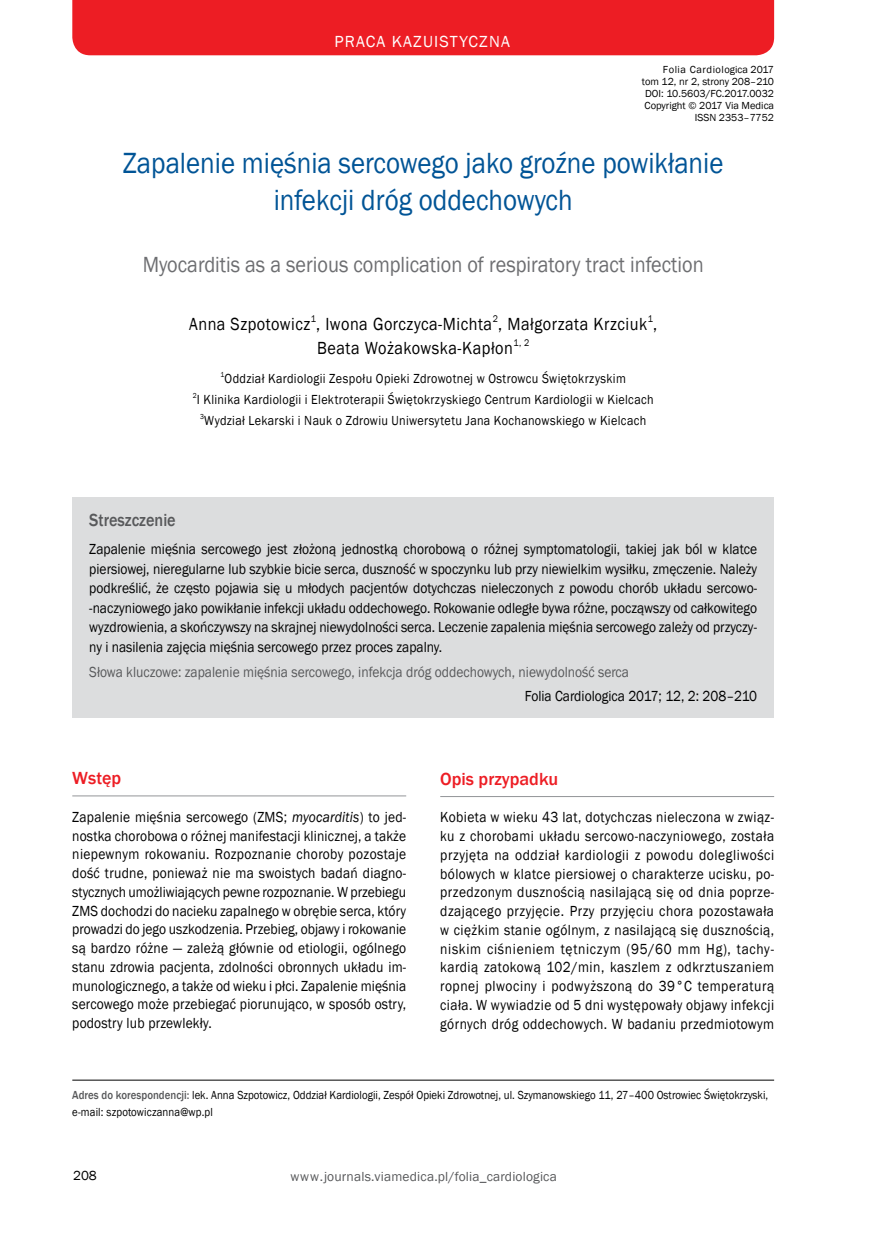
<style>
.page{position:relative;width:872px;height:1234px;background:#fff}
.page>*{position:absolute;margin:0;border:0;box-sizing:border-box;transform-origin:0 0}
.t1{font:30px/36.6px "Franklin Gothic";color:#005496;text-align:center;scale:.9 1}
.t2{font:22.5px "Franklin Gothic";color:#6d6e71;scale:.9 1}
.t3{font:18px "Franklin Gothic";letter-spacing:.03em;color:#000;scale:.9 1}
.t4{font:500 18px "Franklin Gothic";color:#ed1d24}
.t5{font:500 18px "Franklin Gothic";color:#58595b;scale:.9 1}
.t6{font:16.5px "Franklin Gothic";letter-spacing:.07em;color:#fff}
.t7{font:15px/18.8px "Franklin Gothic";letter-spacing:.01em;color:#000;text-align:justify;scale:.9 1}
.t8{font:15px "Franklin Gothic";color:#58595b;scale:.9 1}
.t9{font:13.5px "Franklin Gothic";letter-spacing:.025em;color:#000;scale:.9 1}
.t10{font:13.5px "Franklin Gothic";letter-spacing:.01em;color:#58595b}
.t11{font:13.5px "Franklin Gothic";letter-spacing:.025em;color:#000}
.t12{font:12px/16.5px "Franklin Gothic";color:#000;scale:.9 1}
.t13{font:10.5px/12px "Franklin Gothic";color:#000;text-align:right}
.t14{font:9.9px "Franklin Gothic";color:#000;scale:.9 1}
.t15{font:7.35px "Franklin Gothic";color:#000;scale:.9 1}
.s1{font-style:italic}
.s2{font-weight:500;color:#58595b}
</style>
<div class="page">
<div style="left:72px;top:0;width:702px;height:55px;background:#ed1d24"></div>
<hr style="left:72px;top:1079px;width:702px;height:1px;background:#000">
<div style="left:72px;top:496px;width:702px;height:221px;background:#dcddde"></div>
<hr style="left:72px;top:795px;width:334px;height:1px;background:#939598">
<hr style="left:440px;top:796px;width:334px;height:1px;background:#939598">
<p class="t6" style="left:334px;top:31px;width:177px">praca kazuistyczna</p>
<p class="t13" style="left:642px;top:64px;width:134px">Folia Cardiologica 2017<br>tom 12, nr 2, strony 208–210<br>DOI: 10.5603/FC.2017.0032<br>Copyright © 2017 Via Medica<br>ISSN 2353–7752</p>
<h1 class="t1" style="left:123px;top:146px;width:669px">Zapalenie mięśnia sercowego jako groźne powikłanie infekcji dróg oddechowych</h1>
<h2 class="t2" style="left:143px;top:250px;width:625px">Myocarditis as a serious complication of respiratory tract infection</h2>
<p class="t14" style="left:311px;top:312px;width:7px">1</p>
<p class="t14" style="left:493px;top:312px;width:7px">2</p>
<p class="t14" style="left:648px;top:312px;width:7px">1</p>
<p class="t3" style="left:317px;top:336px;width:219px">Beata Wożakowska-Kapłon</p>
<p class="t14" style="left:513px;top:336px;width:19px">1, 2</p>
<p class="t3" style="left:189px;top:312px;width:521px">Anna Szpotowicz , Iwona Gorczyca-Michta , Małgorzata Krzciuk ,</p>
<p class="t15" style="left:221px;top:370px;width:6px">1</p>
<p class="t9" style="left:225px;top:370px;width:447px">Oddział Kardiologii Zespołu Opieki Zdrowotnej w Ostrowcu Świętokrzyskim</p>
<p class="t15" style="left:193px;top:391px;width:6px">2</p>
<p class="t9" style="left:197px;top:391px;width:509px">I Klinika Kardiologii i Elektroterapii Świętokrzyskiego Centrum Kardiologii w Kielcach</p>
<p class="t15" style="left:200px;top:412px;width:6px">3</p>
<p class="t9" style="left:204px;top:412px;width:493px">Wydział Lekarski i Nauk o Zdrowiu Uniwersytetu Jana Kochanowskiego w Kielcach</p>
<p class="t5" style="left:89px;top:509px;width:98px">Streszczenie</p>
<p class="t7" style="left:89px;top:540px;width:743px;line-height:19.5px">Zapalenie mięśnia sercowego jest złożoną jednostką chorobową o różnej symptomatologii, takiej jak ból w klatce piersiowej, nieregularne lub szybkie bicie serca, duszność w spoczynku lub przy niewielkim wysiłku, zmęczenie. Należy podkreślić, że często pojawia się u młodych pacjentów dotychczas nieleczonych z powodu chorób układu sercowo--naczyniowego jako powikłanie infekcji układu oddechowego. Rokowanie odległe bywa różne, począwszy od całkowitego wyzdrowienia, a skończywszy na skrajnej niewydolności serca. Leczenie zapalenia mięśnia sercowego zależy od przyczy&shy;ny i nasilenia zajęcia mięśnia sercowego przez proces zapalny.</p>
<p class="t8" style="left:89px;top:662px;width:601px">Słowa kluczowe: zapalenie mięśnia sercowego, infekcja dróg oddechowych, niewydolność serca</p>
<p class="t7" style="left:525px;top:686px;width:260px">Folia Cardiologica 2017; 12, 2: 208–210</p>
<p class="t4" style="left:72px;top:767px;width:50px">Wstęp</p>
<p class="t7" style="left:72px;top:807px;width:372px">Zapalenie mięśnia sercowego (ZMS; <span class="s1">myocarditis</span>) to jed&shy;nostka chorobowa o różnej manifestacji klinicznej, a także niepewnym rokowaniu. Rozpoznanie choroby pozostaje dość trudne, ponieważ nie ma swoistych badań diagno&shy;stycznych umożliwiających pewne rozpoznanie. W przebiegu ZMS dochodzi do nacieku zapalnego w obrębie serca, który prowadzi do jego uszkodzenia. Przebieg, objawy i rokowanie są bardzo różne — zależą głównie od etiologii, ogólnego stanu zdrowia pacjenta, zdolności obronnych układu im&shy;munologicznego, a także od wieku i płci. Zapalenie mięśnia sercowego może przebiegać piorunująco, w sposób ostry, podostry lub przewlekły.</p>
<p class="t4" style="left:440px;top:767px;width:119px">Opis przypadku</p>
<p class="t7" style="left:440px;top:808px;width:372px">Kobieta w wieku 43 lat, dotychczas nieleczona w związ&shy;ku z chorobami układu sercowo-naczyniowego, została przyjęta na oddział kardiologii z powodu dolegliwości bólowych w klatce piersiowej o charakterze ucisku, po&shy;przedzonym dusznością nasilającą się od dnia poprze&shy;dzającego przyjęcie. Przy przyjęciu chora pozostawała w ciężkim stanie ogólnym, z nasilającą się dusznością, niskim ciśnieniem tętniczym (95/60 mm Hg), tachy&shy;kardią zatokową 102/min, kaszlem z odkrztuszaniem ropnej plwociny i podwyższoną do 39°C temperaturą ciała. W wywiadzie od 5 dni występowały objawy infekcji górnych dróg oddechowych. W badaniu przedmiotowym</p>
<p class="t12" style="left:72px;top:1086px;width:775px"><span class="s2">Adres do korespondencji:</span> lek. Anna Szpotowicz, Oddział Kardiologii, Zespół Opieki Zdrowotnej, ul. Szymanowskiego 11, 27–400 Ostrowiec Świętokrzyski, e-mail: szpotowiczanna@wp.pl</p>
<p class="t11" style="left:73px;top:1166px;width:25px">208</p>
<p class="t10" style="left:290px;top:1167px;width:268px">www.journals.viamedica.pl/folia_cardiologica</p>
</div>
